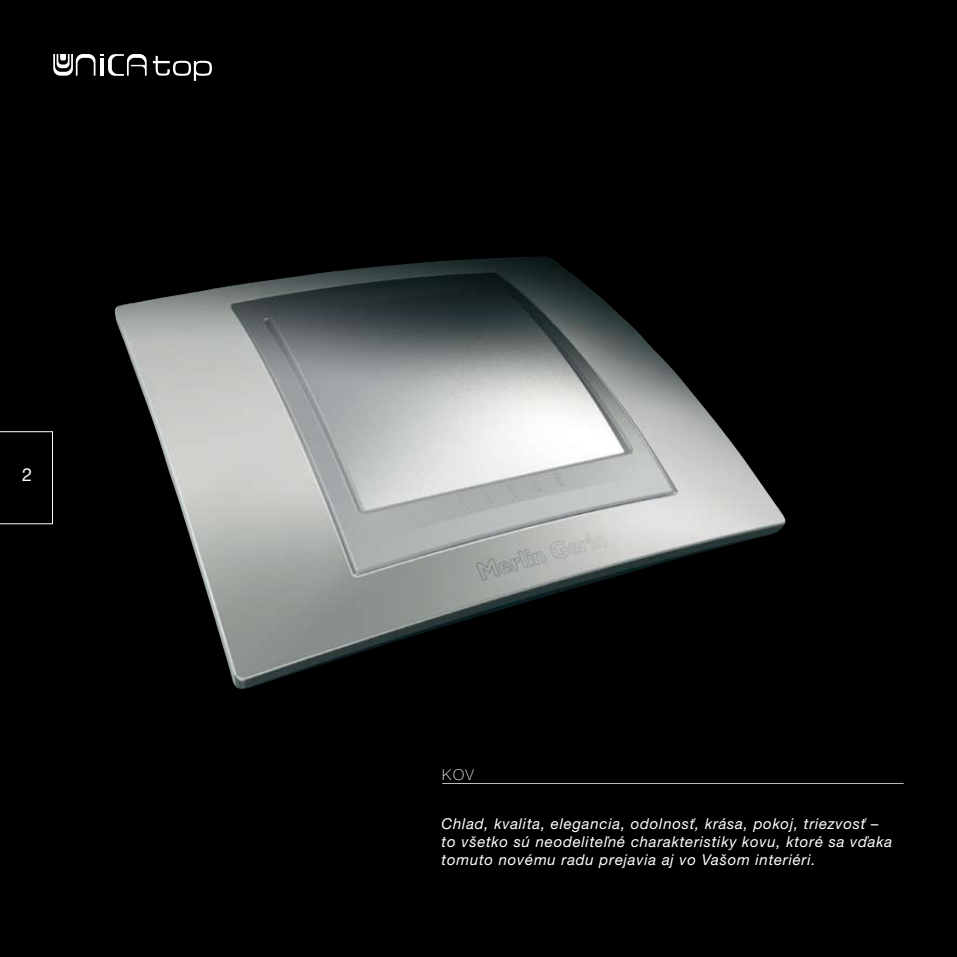
<style>
.page{position:relative;width:957px;height:957px;background:#000}
.page>*{position:absolute;margin:0;border:0;box-sizing:border-box;transform-origin:0 0}
.t1{font:18px "Helvetica Neue CE";color:#fff}
.t2{font:italic 15px/18px "Helvetica Neue CE";letter-spacing:.05em;color:#fff}
.t3{font:100 15px "Helvetica Neue CE";color:#fff}
</style>
<div class="page">
<img style="left:114px;top:257px;width:672px;height:432px">
<svg style="left:0;top:431px;width:53px;height:93px"></svg>
<svg style="left:53px;top:54px;width:94px;height:22px"></svg>
<svg style="left:153px;top:56px;width:59px;height:25px"></svg>
<hr style="left:442px;top:783px;width:461px;height:1px;background:#bcbdbe">
<p class="t1" style="left:22px;top:465px;width:12px">2</p>
<p class="t3" style="left:442px;top:766px;width:33px">KOV</p>
<p class="t2" style="left:441px;top:815px;width:452px">Chlad, kvalita, elegancia, odolnosť, krása, pokoj, triezvosť – to všetko sú neodeliteľné charakteristiky kovu, ktoré sa vďaka tomuto novému radu prejavia aj vo Vašom interiéri.</p>
</div>
